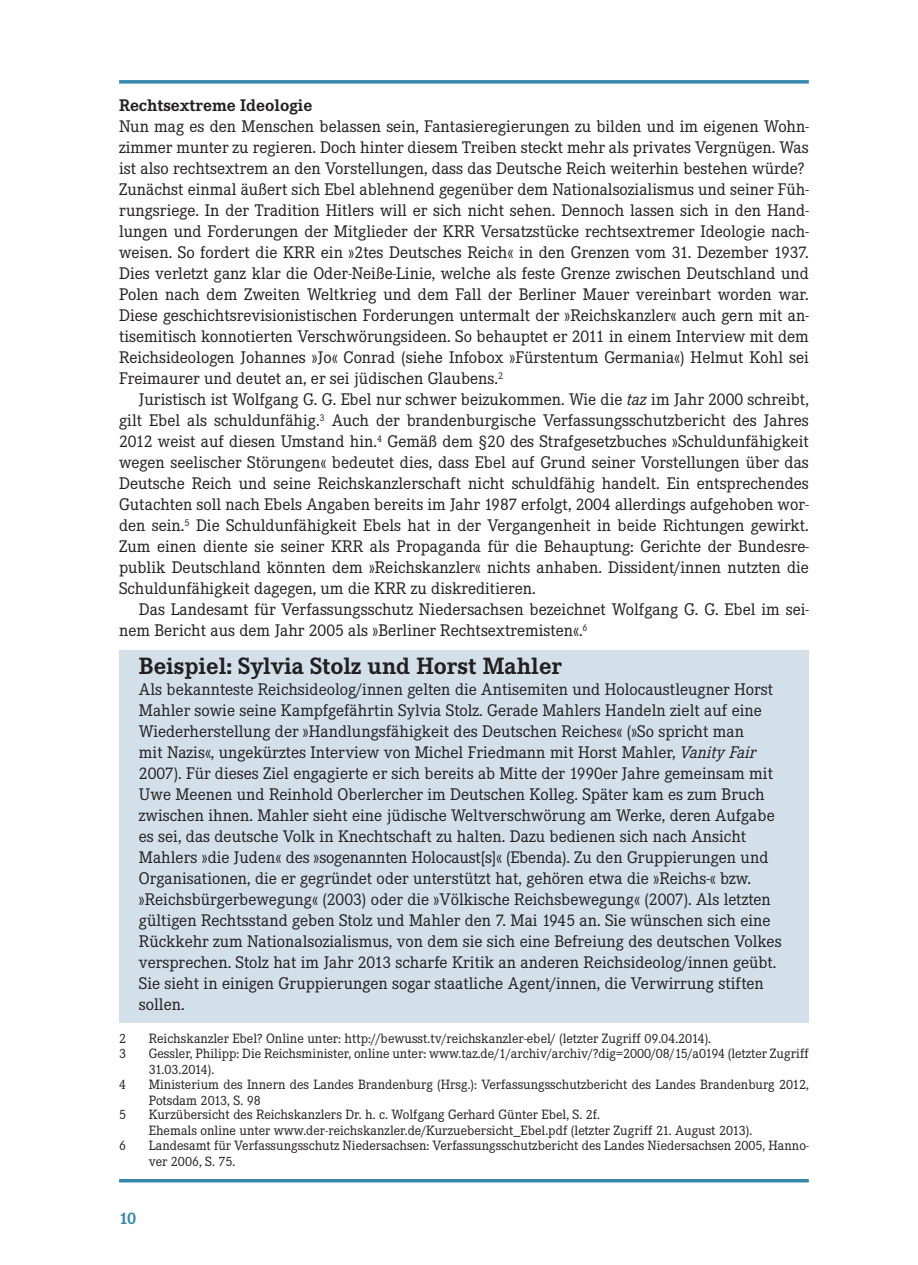
<style>
.page{position:relative;width:918px;height:1265px;background:#fff}
.page>*{position:absolute;margin:0;border:0;box-sizing:border-box;transform-origin:0 0}
.t1{font:700 24.5px "Corporate E";color:#231f20}
.t2{font:17.5px/21px "Corporate E";color:#231f20}
.t3{font:700 17.5px "Corporate E";color:#231f20}
.t4{font:700 17.5px "Corporate E";color:#3588ac}
.t5{font:14px/15.8px "Corporate E";color:#231f20}
.s1{font-style:italic}
</style>
<div class="page">
<svg style="left:119px;top:80px;width:690px;height:4px;background:#4d96b6"></svg>
<hr style="left:119px;top:1179px;width:690px;height:3px;background:#3588ac">
<div style="left:119px;top:650px;width:690px;height:372px;background:#d3e0ea"></div>
<p class="t3" style="left:119px;top:96px;width:195px">Rechtsextreme Ideologie</p>
<p class="t2" style="left:119px;top:116px;width:691px">Nun mag es den Menschen belassen sein, Fantasieregierungen zu bilden und im eigenen Wohn&shy;zimmer munter zu regieren. Doch hinter diesem Treiben steckt mehr als privates Vergnügen. Was ist also rechtsextrem an den Vorstellungen, dass das Deutsche Reich weiterhin bestehen würde?<br>Zunächst einmal äußert sich Ebel ablehnend gegenüber dem Nationalsozialismus und seiner Füh&shy;rungsriege. In der Tradition Hitlers will er sich nicht sehen. Dennoch lassen sich in den Hand&shy;lungen und Forderungen der Mitglieder der KRR Versatzstücke rechtsextremer Ideologie nach&shy;weisen. So fordert die KRR ein »2tes Deutsches Reich« in den Grenzen vom 31. Dezember 1937.<br>Dies verletzt ganz klar die Oder-Neiße-Linie, welche als feste Grenze zwischen Deutschland und Polen nach dem Zweiten Weltkrieg und dem Fall der Berliner Mauer vereinbart worden war.<br>Diese geschichtsrevisionistischen Forderungen untermalt der »Reichskanzler« auch gern mit an&shy;tisemitisch konnotierten Verschwörungsideen. So behauptet er 2011 in einem Interview mit dem Reichsideologen Johannes »Jo« Conrad (siehe Infobox »Fürstentum Germania«) Helmut Kohl sei Freimaurer und deutet an, er sei jüdischen Glaubens.<sup>2</sup></p>
<p class="t2" style="left:119px;top:389px;width:691px;text-align:justify;text-indent:20px">Juristisch ist Wolfgang G. G. Ebel nur schwer beizukommen. Wie die <span class="s1">taz</span> im Jahr 2000 schreibt, gilt Ebel als schuldunfähig.<sup>3</sup> Auch der brandenburgische Verfassungsschutzbericht des Jahres 2012 weist auf diesen Umstand hin.<sup>4</sup> Gemäß dem §20 des Strafgesetzbuches »Schuldunfähigkeit wegen seelischer Störungen« bedeutet dies, dass Ebel auf Grund seiner Vorstellungen über das Deutsche Reich und seine Reichskanzlerschaft nicht schuldfähig handelt. Ein entsprechendes Gutachten soll nach Ebels Angaben bereits im Jahr 1987 erfolgt, 2004 allerdings aufgehoben wor&shy;den sein.<sup>5</sup> Die Schuldunfähigkeit Ebels hat in der Vergangenheit in beide Richtungen gewirkt.<br>Zum einen diente sie seiner KRR als Propaganda für die Behauptung: Gerichte der Bundesre&shy;publik Deutschland könnten dem »Reichskanzler« nichts anhaben. Dissident/innen nutzten die Schuldunfähigkeit dagegen, um die KRR zu diskreditieren.</p>
<p class="t2" style="left:119px;top:599px;width:691px;text-indent:20px">Das Landesamt für Verfassungsschutz Niedersachsen bezeichnet Wolfgang G. G. Ebel im sei&shy;nem Bericht aus dem Jahr 2005 als »Berliner Rechtsextremisten«.<sup>6</sup></p>
<h1 class="t1" style="left:139px;top:652px;width:424px">Beispiel: Sylvia Stolz und Horst Mahler</h1>
<p class="t2" style="left:139px;top:679px;width:644px">Als bekannteste Reichsideolog/innen gelten die Antisemiten und Holocaustleugner Horst Mahler sowie seine Kampfgefährtin Sylvia Stolz. Gerade Mahlers Handeln zielt auf eine Wiederherstellung der »Handlungsfähigkeit des Deutschen Reiches« (»So spricht man<br>mit Nazis«, ungekürztes Interview von Michel Friedmann mit Horst Mahler, <span class="s1">Vanity Fair </span>2007). Für dieses Ziel engagierte er sich bereits ab Mitte der 1990er Jahre gemeinsam mit Uwe Meenen und Reinhold Oberlercher im Deutschen Kolleg. Später kam es zum Bruch zwischen ihnen. Mahler sieht eine jüdische Weltverschwörung am Werke, deren Aufgabe es sei, das deutsche Volk in Knechtschaft zu halten. Dazu bedienen sich nach Ansicht Mahlers »die Juden« des »sogenannten Holocaust[s]« (Ebenda). Zu den Gruppierungen und Organisationen, die er gegründet oder unterstützt hat, gehören etwa die »Reichs-« bzw. »Reichsbürgerbewegung« (2003) oder die »Völkische Reichsbewegung« (2007). Als letzten gültigen Rechtsstand geben Stolz und Mahler den 7. Mai 1945 an. Sie wünschen sich eine Rückkehr zum Nationalsozialismus, von dem sie sich eine Befreiung des deutschen Volkes versprechen. Stolz hat im Jahr 2013 scharfe Kritik an anderen Reichsideolog/innen geübt.<br>Sie sieht in einigen Gruppierungen sogar staatliche Agent/innen, die Verwirrung stiften sollen.</p>
<p class="t5" style="left:119px;top:1031px;width:9px">2</p>
<p class="t5" style="left:149px;top:1031px;width:564px">Reichskanzler Ebel? Online unter: http://bewusst.tv/reichskanzler-ebel/ (letzter Zugriff 09.04.2014).</p>
<p class="t5" style="left:119px;top:1046px;width:9px">3</p>
<p class="t5" style="left:149px;top:1046px;width:661px">Gessler, Philipp: Die Reichsminister, online unter: www.taz.de/1/archiv/archiv/?dig=2000/08/15/a0194 (letzter Zugriff<br>31.03.2014).</p>
<p class="t5" style="left:119px;top:1076px;width:9px">4</p>
<p class="t5" style="left:149px;top:1076px;width:661px">Ministerium des Innern des Landes Brandenburg (Hrsg.): Verfassungsschutzbericht des Landes Brandenburg 2012,<br>Potsdam 2013, S. 98</p>
<p class="t5" style="left:119px;top:1107px;width:9px">5</p>
<p class="t5" style="left:149px;top:1107px;width:605px">Kurzübersicht des Reichskanzlers Dr. h. c. Wolfgang Gerhard Günter Ebel, S. 2f.<br>Ehemals online unter www.der-reichskanzler.de/Kurzuebersicht_Ebel.pdf (letzter Zugriff 21. August 2013).</p>
<p class="t5" style="left:119px;top:1138px;width:9px">6</p>
<p class="t5" style="left:149px;top:1138px;width:661px">Landesamt für Verfassungsschutz Niedersachsen: Verfassungsschutzbericht des Landes Niedersachsen 2005, Hanno&shy;ver 2006, S. 75.</p>
<p class="t4" style="left:119px;top:1209px;width:19px">10</p>
</div>
